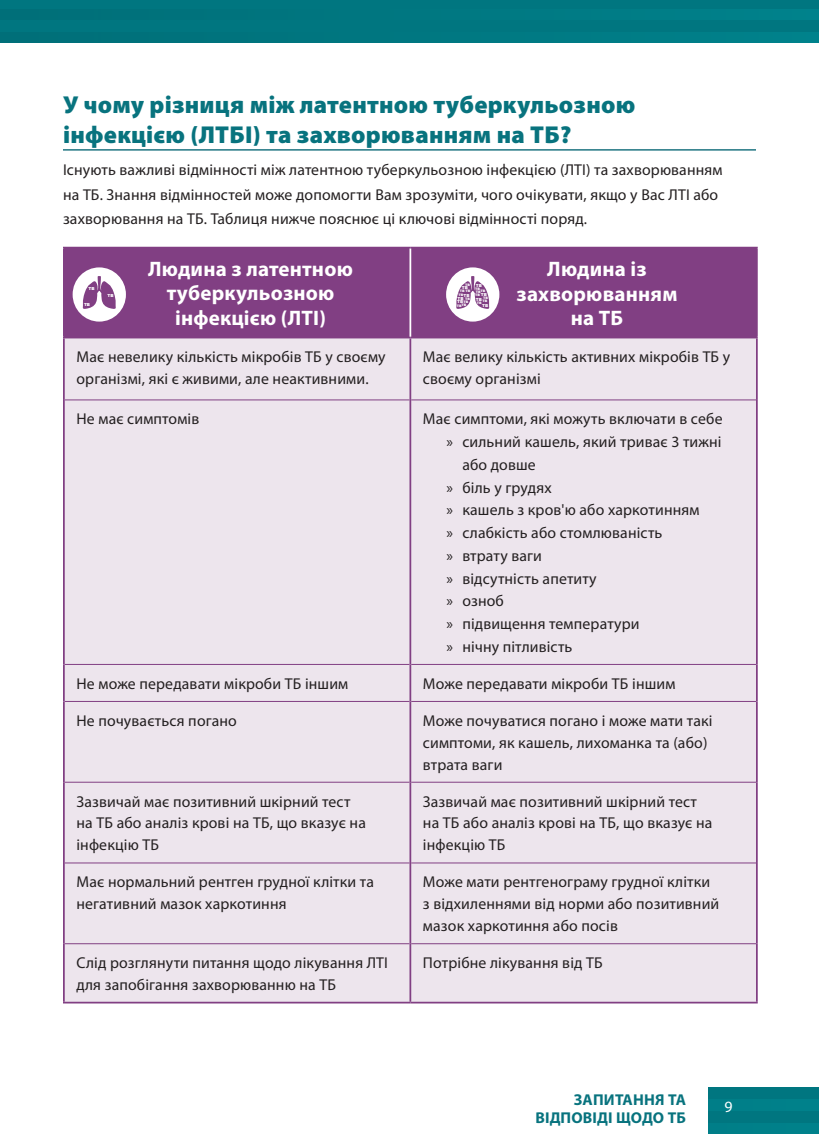
<style>
.page{position:relative;width:819px;height:1134px;background:#fff}
.page>*{position:absolute;margin:0;border:0;box-sizing:border-box;transform-origin:0 0}
.t1{font:900 24.5px/29.8px "Myriad Pro";letter-spacing:.01em;color:#08737e}
.t2{font:700 21px/24.5px "Myriad Pro";letter-spacing:.01em;color:#fff;text-align:center}
.t3{font:15.75px/21.9px "Myriad Pro";letter-spacing:.01em;color:#231f20}
.t4{font:700 15.75px/17.5px "Myriad Pro";letter-spacing:.01em;color:#08737e;text-align:right}
.t5{font:15.75px "Myriad Pro";color:#fff}
.t6{font:900 4.02px "Arial";color:#fff}
.t7{font:900 3.32px/6.6px "Arial";color:#fff}
</style>
<div class="page">
<hr style="left:63px;top:149px;width:693px;height:2px;background:#006270">
<div style="left:65px;top:248px;width:691px;height:89px;background:#813f83"></div>
<div style="left:65px;top:338px;width:691px;height:664px;background:#ede5ed"></div>
<hr style="left:63px;top:337px;width:347px;height:1px;background:#813f83">
<hr style="left:410px;top:337px;width:348px;height:1px;background:#813f83">
<hr style="left:65px;top:399px;width:345px;height:1px;background:#813f83">
<hr style="left:411px;top:399px;width:345px;height:1px;background:#813f83">
<hr style="left:65px;top:664px;width:345px;height:1px;background:#813f83">
<hr style="left:411px;top:664px;width:345px;height:1px;background:#813f83">
<hr style="left:65px;top:701px;width:345px;height:1px;background:#813f83">
<hr style="left:411px;top:701px;width:345px;height:1px;background:#813f83">
<hr style="left:65px;top:782px;width:345px;height:1px;background:#813f83">
<hr style="left:411px;top:782px;width:345px;height:1px;background:#813f83">
<hr style="left:65px;top:863px;width:345px;height:1px;background:#813f83">
<hr style="left:411px;top:863px;width:345px;height:1px;background:#813f83">
<hr style="left:65px;top:943px;width:345px;height:1px;background:#813f83">
<hr style="left:411px;top:943px;width:345px;height:1px;background:#813f83">
<hr style="left:63px;top:247px;width:347px;height:1px;background:#813f83">
<hr style="left:63px;top:248px;width:2px;height:89px;background:#813f83">
<hr style="left:410px;top:247px;width:348px;height:1px;background:#813f83">
<hr style="left:756px;top:248px;width:2px;height:89px;background:#813f83">
<hr style="left:63px;top:338px;width:2px;height:62px;background:#813f83">
<hr style="left:410px;top:338px;width:1px;height:62px;background:#813f83">
<hr style="left:756px;top:338px;width:2px;height:62px;background:#813f83">
<hr style="left:63px;top:400px;width:2px;height:264px;background:#813f83">
<hr style="left:410px;top:400px;width:1px;height:264px;background:#813f83">
<hr style="left:756px;top:400px;width:2px;height:264px;background:#813f83">
<hr style="left:63px;top:664px;width:2px;height:37px;background:#813f83">
<hr style="left:410px;top:664px;width:1px;height:37px;background:#813f83">
<hr style="left:756px;top:664px;width:2px;height:37px;background:#813f83">
<hr style="left:63px;top:701px;width:2px;height:81px;background:#813f83">
<hr style="left:410px;top:701px;width:1px;height:81px;background:#813f83">
<hr style="left:756px;top:701px;width:2px;height:81px;background:#813f83">
<hr style="left:63px;top:782px;width:2px;height:81px;background:#813f83">
<hr style="left:410px;top:782px;width:1px;height:81px;background:#813f83">
<hr style="left:756px;top:782px;width:2px;height:81px;background:#813f83">
<hr style="left:63px;top:863px;width:2px;height:81px;background:#813f83">
<hr style="left:410px;top:863px;width:1px;height:81px;background:#813f83">
<hr style="left:756px;top:863px;width:2px;height:81px;background:#813f83">
<hr style="left:63px;top:944px;width:2px;height:58px;background:#813f83">
<hr style="left:410px;top:944px;width:1px;height:58px;background:#813f83">
<hr style="left:756px;top:944px;width:2px;height:58px;background:#813f83">
<hr style="left:63px;top:1002px;width:347px;height:2px;background:#813f83">
<hr style="left:410px;top:1002px;width:348px;height:2px;background:#813f83">
<hr style="left:410px;top:248px;width:1px;height:89px;background:#fff">
<div style="left:73px;top:267px;width:53px;height:55px;background:#fff;border-radius:50%"></div>
<svg style="left:82px;top:276px;width:34px;height:33px"></svg>
<div style="left:446px;top:267px;width:53px;height:55px;background:#fff;border-radius:50%"></div>
<svg style="left:456px;top:276px;width:34px;height:33px"></svg>
<div style="left:708px;top:1088px;width:111px;height:35px;background:#007680"></div>
<div style="left:708px;top:1123px;width:111px;height:11px;background:#008089"></div>
<div style="left:708px;top:1100px;width:111px;height:10px;background:#008089"></div>
<div style="left:0;top:0;width:819px;height:32px;background:#007680"></div>
<div style="left:0;top:32px;width:819px;height:11px;background:#007781"></div>
<div style="left:0;top:9px;width:819px;height:10px;background:#007781"></div>
<h1 class="t1" style="left:63px;top:90px;width:574px">У чому різниця між латентною туберкульозною інфекцією (ЛТБІ) та захворюванням на ТБ?</h1>
<p class="t3" style="left:63px;top:157px;width:661px;line-height:24.5px">Існують важливі відмінності між латентною туберкульозною інфекцією (ЛТІ) та захворюванням на ТБ. Знання відмінностей може допомогти Вам зрозуміти, чого очікувати, якщо у Вас ЛТІ або захворювання на ТБ. Таблиця нижче пояснює ці ключові відмінності поряд.</p>
<h2 class="t2" style="left:148px;top:256px;width:206px">Людина з латентною туберкульозною інфекцією (ЛТІ)</h2>
<h2 class="t2" style="left:516px;top:256px;width:163px">Людина із захворюванням на ТБ</h2>
<p class="t3" style="left:76px;top:346px;width:311px">Має невелику кількість мікробів ТБ у своєму організмі, які є живими, але неактивними.</p>
<p class="t3" style="left:423px;top:346px;width:309px">Має велику кількість активних мікробів ТБ у своєму організмі</p>
<p class="t3" style="left:76px;top:408px;width:124px">Не має симптомів</p>
<p class="t3" style="left:423px;top:408px;width:301px">Має симптоми, які можуть включати в себе</p>
<p class="t3" style="left:447px;top:431px;width:277px">» сильний кашель, який триває 3 тижні</p>
<p class="t3" style="left:462px;top:453px;width:75px">або довше</p>
<p class="t3" style="left:447px;top:476px;width:107px">» біль у грудях</p>
<p class="t3" style="left:447px;top:499px;width:255px">» кашель з кров'ю або харкотинням</p>
<p class="t3" style="left:447px;top:522px;width:217px">» слабкість або стомлюваність</p>
<p class="t3" style="left:447px;top:544px;width:97px">» втрату ваги</p>
<p class="t3" style="left:447px;top:567px;width:152px">» відсутність апетиту</p>
<p class="t3" style="left:447px;top:590px;width:59px">» озноб</p>
<p class="t3" style="left:447px;top:613px;width:195px">» підвищення температури</p>
<p class="t3" style="left:447px;top:635px;width:127px">» нічну пітливість</p>
<p class="t3" style="left:76px;top:672px;width:273px">Не може передавати мікроби ТБ іншим</p>
<p class="t3" style="left:423px;top:672px;width:254px">Може передавати мікроби ТБ іншим</p>
<p class="t3" style="left:76px;top:709px;width:162px">Не почувається погано</p>
<p class="t3" style="left:423px;top:709px;width:291px">Може почуватися погано і може мати такі симптоми, як кашель, лихоманка та (або) втрата ваги</p>
<p class="t3" style="left:76px;top:790px;width:291px">Зазвичай має позитивний шкірний тест на ТБ або аналіз крові на ТБ, що вказує на інфекцію ТБ</p>
<p class="t3" style="left:423px;top:790px;width:291px">Зазвичай має позитивний шкірний тест на ТБ або аналіз крові на ТБ, що вказує на інфекцію ТБ</p>
<p class="t3" style="left:76px;top:871px;width:299px">Має нормальний рентген грудної клітки та негативний мазок харкотиння</p>
<p class="t3" style="left:423px;top:871px;width:298px">Може мати рентгенограму грудної клітки з відхиленнями від норми або позитивний мазок харкотиння або посів</p>
<p class="t3" style="left:76px;top:952px;width:313px">Слід розглянути питання щодо лікування ЛТІ для запобігання захворюванню на ТБ</p>
<p class="t3" style="left:423px;top:952px;width:181px">Потрібне лікування від ТБ</p>
<p class="t7" style="left:465px;top:281px;width:6px">TB</p>
<p class="t6" style="left:476px;top:283px;width:8px">TB</p>
<p class="t6" style="left:476px;top:296px;width:8px">TB</p>
<p class="t6" style="left:462px;top:285px;width:8px">TB</p>
<p class="t6" style="left:88px;top:285px;width:8px">TB</p>
<p class="t7" style="left:475px;top:286px;width:6px">TB</p>
<p class="t7" style="left:480px;top:287px;width:6px">TB</p>
<p class="t7" style="left:483px;top:298px;width:6px">TB</p>
<p class="t7" style="left:477px;top:299px;width:6px">TB</p>
<p class="t7" style="left:460px;top:288px;width:12px">TB TB</p>
<p class="t7" style="left:476px;top:289px;width:6px">TB</p>
<p class="t6" style="left:481px;top:292px;width:8px">TB</p>
<p class="t7" style="left:458px;top:291px;width:6px">TB</p>
<p class="t7" style="left:457px;top:295px;width:15px;text-indent:8px">TB<br>TBTB</p>
<p class="t6" style="left:463px;top:292px;width:8px">TB</p>
<p class="t6" style="left:107px;top:292px;width:8px">TB</p>
<p class="t7" style="left:475px;top:292px;width:6px">TB</p>
<p class="t7" style="left:483px;top:294px;width:6px">TB</p>
<p class="t6" style="left:458px;top:295px;width:8px">TB</p>
<p class="t6" style="left:457px;top:299px;width:8px">TB</p>
<p class="t7" style="left:463px;top:298px;width:6px">TB</p>
<p class="t6" style="left:84px;top:302px;width:8px">TB</p>
<p class="t6" style="left:482px;top:302px;width:8px">TB</p>
<p class="t4" style="left:535px;top:1091px;width:152px">ЗАПИТАННЯ ТА<br>ВІДПОВІДІ ЩОДО ТБ</p>
<p class="t5" style="left:724px;top:1097px;width:10px">9</p>
</div>
